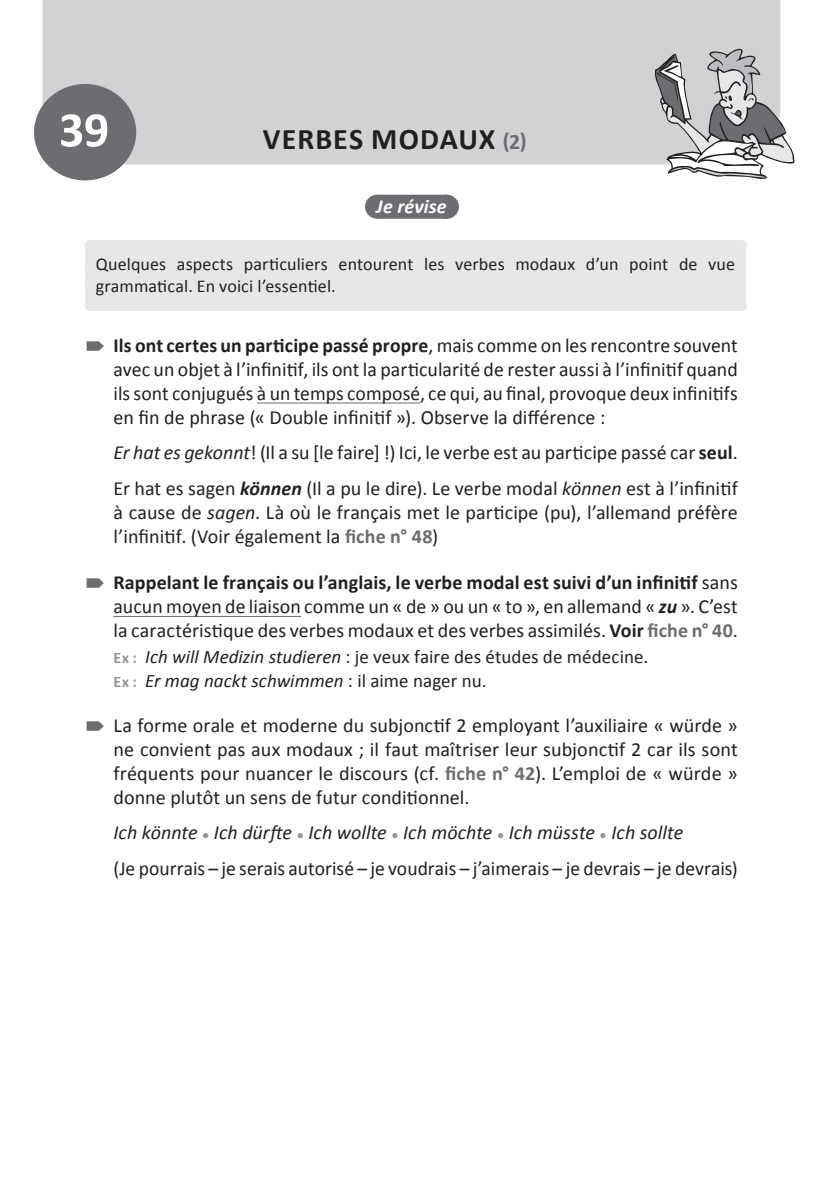
<style>
.page{position:relative;width:823px;height:1191px;background:#fff}
.page>*{position:absolute;margin:0;border:0;box-sizing:border-box;transform-origin:0 0}
.t1{font:700 50px "Calibri";color:#fff}
.t2{font:700 30px "Calibri";letter-spacing:.035em;color:#231f20}
.t3{font:20px/24px "Calibri";letter-spacing:.005em;color:#231f20;text-align:justify}
.t4{font:italic 700 20px "Calibri";letter-spacing:.005em;color:#fff}
.t5{font:19px/23.8px "Calibri";letter-spacing:.005em;color:#231f20}
.t6{font:18px/22px "Calibri";letter-spacing:.005em;color:#231f20}
.s1{font-size:22px;color:#6c6d70}
.s2{font-weight:700}
.s3{font-style:italic}
.s4{font-weight:700;font-style:italic}
.s5{font-weight:700;color:#6c6d70}
.s6{font-weight:700;font-size:16px;color:#939598}
.s7{font-size:12px;color:#939598}
</style>
<div class="page">
<div style="left:43px;top:0;width:737px;height:164px;background:#d1d2d4"></div>
<svg style="left:653px;top:48px;width:141px;height:131px"></svg>
<div style="left:34px;top:84px;width:102px;height:96px;background:#6c6d70;border-radius:50%"></div>
<div style="left:377px;top:195px;width:69px;height:24px;background:#6c6d70"></div>
<svg style="left:411px;top:195px;width:36px;height:24px"></svg>
<hr style="left:257px;top:402px;width:163px;height:1px;background:#6c6d70">
<hr style="left:113px;top:616px;width:188px;height:1px;background:#6c6d70">
<div style="left:90px;top:245px;width:650px;height:61px;background:#e6e7e9"></div>
<div style="left:90px;top:240px;width:650px;height:10px;background:#e6e7e9"></div>
<div style="left:85px;top:245px;width:10px;height:61px;background:#e6e7e9"></div>
<div style="left:735px;top:245px;width:10px;height:61px;background:#e6e7e9"></div>
<div style="left:90px;top:301px;width:650px;height:10px;background:#e6e7e9"></div>
<svg style="left:85px;top:240px;width:5px;height:5px"></svg>
<h1 class="t1" style="left:59px;top:99px;width:52px">39</h1>
<h2 class="t2" style="left:263px;top:121px;width:265px">VERBES MODAUX <span class="s1">(2)</span></h2>
<p class="t4" style="left:376px;top:194px;width:72px">Je révise</p>
<p class="t6" style="left:96px;top:253px;width:640px">Quelques aspects particuliers entourent les verbes modaux d’un point de vue grammatical. En voici l’essentiel.</p>
<p class="t3" style="left:113px;top:333px;width:625px"><span class="s2">Ils ont certes un participe passé propre</span>, mais comme on les rencontre souvent avec un objet à l’infinitif, ils ont la particularité de rester aussi à l’infinitif quand ils sont conjugués à un temps composé, ce qui, au final, provoque deux infinitifs en fin de phrase (« Double infinitif »). Observe la différence :</p>
<p class="t3" style="left:113px;top:435px;width:625px;line-height:35.4px"><span class="s3">Er hat es gekonnt</span>! (Il a su [le faire] !) Ici, le verbe est au participe passé car <span class="s2">seul</span>.<br>Er hat es sagen <span class="s4">können</span> (Il a pu le dire). Le verbe modal <span class="s3">können</span> est à l’infinitif</p>
<p class="t3" style="left:113px;top:500px;width:625px">à cause de <span class="s3">sagen</span>. Là où le français met le participe (pu), l’allemand préfère l’infinitif. (Voir également la <span class="s5">fiche n° 48</span>)</p>
<p class="t3" style="left:113px;top:571px;width:625px"><span class="s2">Rappelant le français ou l’anglais, le verbe modal est suivi d’un infinitif</span> sans aucun moyen de liaison comme un « de » ou un « to », en allemand « <span class="s4">zu</span> ». C’est la caractéristique des verbes modaux et des verbes assimilés. <span class="s2">Voir</span> <span class="s5">fiche n° 40</span>.</p>
<p class="t5" style="left:113px;top:645px;width:536px"><span class="s6">Ex :</span> <span class="s3">Ich will Medizin studieren</span> : je veux faire des études de médecine.<br><span class="s6">Ex :</span> <span class="s3">Er mag nackt schwimmen</span> : il aime nager nu.</p>
<p class="t3" style="left:113px;top:713px;width:625px">La forme orale et moderne du subjonctif 2 employant l’auxiliaire « würde » ne convient pas aux modaux ; il faut maîtriser leur subjonctif 2 car ils sont fréquents pour nuancer le discours (cf. <span class="s5">fiche n° 42</span>). L’emploi de « würde » donne plutôt un sens de futur conditionnel.</p>
<p class="t3" style="left:113px;top:815px;width:625px;line-height:35.4px"><span class="s3">Ich könnte</span> <span class="s7">●</span> <span class="s3">Ich dürfte</span> <span class="s7">●</span> <span class="s3">Ich wollte</span> <span class="s7">●</span> <span class="s3">Ich möchte</span> <span class="s7">●</span> <span class="s3">Ich müsste</span> <span class="s7">●</span> <span class="s3">Ich sollte<br></span>(Je pourrais – je serais autorisé – je voudrais – j’aimerais – je devrais – je devrais)</p>
</div>
